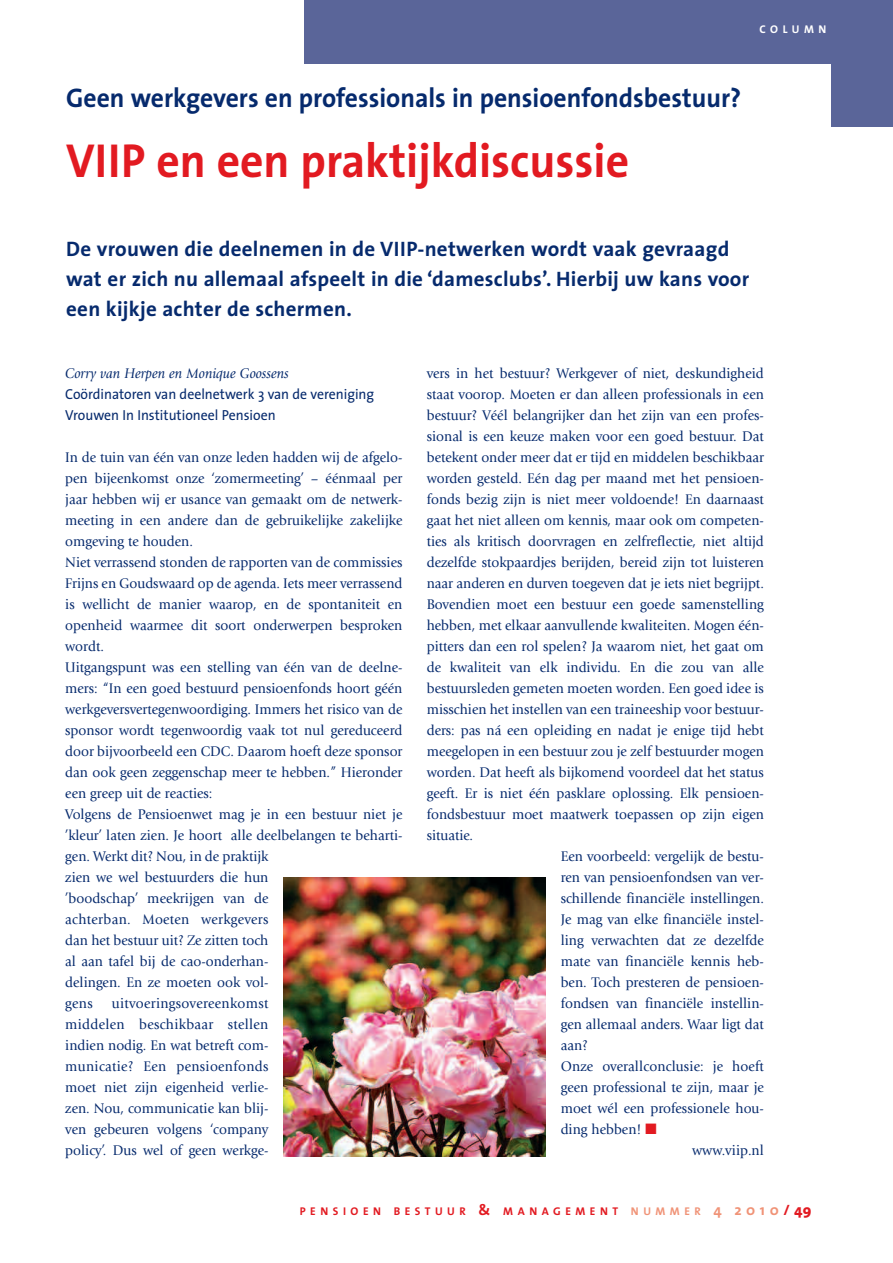
<style>
.page{position:relative;width:893px;height:1263px;background:#fff}
.page>*{position:absolute;margin:0;border:0;box-sizing:border-box;transform-origin:0 0}
.t1{font:700 48px "The Sans";color:#e21a21;scale:.95 1}
.t2{font:700 27px "The Sans";color:#062a6d;scale:.95 1}
.t3{font:700 21px/30px "The Sans";letter-spacing:.01em;color:#062a6d}
.t4{font:14.55px/21px "Giovanni";color:#062a6d;scale:.95 1}
.t5{font:14.55px/21px "The Sans";color:#062a6d;scale:.95 1}
.t6{font:italic 14.55px "Giovanni";color:#062a6d;scale:.95 1}
.t7{font:700 11.25px "The Sans";letter-spacing:.405em;color:#e21a21}
.t8{font:700 11.25px "The Sans";letter-spacing:.4em;color:#fff}
.s1{font-family:"Monotype Sorts";color:#e21a21}
.s2{font-size:15px}
.s3{color:#f09377}
.s4{font-size:15px;color:#f09377}
.s5{font-weight:800;font-size:15px}
</style>
<div class="page">
<div style="left:305px;top:0;width:528px;height:63px;background:#5a6599"></div>
<div style="left:831px;top:0;width:62px;height:127px;background:#5a6599"></div>
<img style="left:283px;top:877px;width:263px;height:280px">
<p class="t8" style="left:760px;top:24px;width:68px">COLUMN</p>
<h2 class="t2" style="left:66px;top:87px;width:712px">Geen werkgevers en professionals in pensioenfondsbestuur?</h2>
<h1 class="t1" style="left:66px;top:141px;width:594px">VIIP en een praktijkdiscussie</h1>
<h3 class="t3" style="left:66px;top:236px;width:684px">De vrouwen die deelnemen in de VIIP-netwerken wordt vaak gevraagd wat er zich nu allemaal afspeelt in die ‘damesclubs’. Hierbij uw kans voor een kijkje achter de schermen.</h3>
<p class="t6" style="left:65px;top:368px;width:237px">Corry van Herpen en Monique Goossens</p>
<p class="t5" style="left:65px;top:385px;width:327px">Coördinatoren van deelnetwerk 3 van de vereniging<br>Vrouwen In Institutioneel Pensioen</p>
<p class="t4" style="left:65px;top:448px;width:356px">In de tuin van één van onze leden hadden wij de afgelo&shy;pen bijeenkomst onze ‘zomermeeting’ – éénmaal per jaar hebben wij er usance van gemaakt om de netwerk&shy;meeting in een andere dan de gebruikelijke zakelijke omgeving te houden.<br>Niet verrassend stonden de rapporten van de commissies Frijns en Goudswaard op de agenda. Iets meer verrassend is wellicht de manier waarop, en de spontaniteit en openheid waarmee dit soort onderwerpen besproken wordt.<br>Uitgangspunt was een stelling van één van de deelne&shy;mers: “In een goed bestuurd pensioenfonds hoort géén werkgeversvertegenwoordiging. Immers het risico van de sponsor wordt tegenwoordig vaak tot nul gereduceerd door bijvoorbeeld een CDC. Daarom hoeft deze sponsor dan ook geen zeggenschap meer te hebben.” Hieronder een greep uit de reacties:<br>Volgens de Pensioenwet mag je in een bestuur niet je ’kleur’ laten zien. Je hoort alle deelbelangen te beharti&shy;gen. Werkt dit? Nou, in de praktijk<br>zien we wel bestuurders die hun<br>’boodschap’ meekrijgen van de<br>achterban. Moeten werkgevers<br>dan het bestuur uit? Ze zitten toch<br>al aan tafel bij de cao-onderhan-<br>delingen. En ze moeten ook vol-<br>gens</p>
<p class="t4" style="left:65px;top:994px;width:215px;text-align:justify;text-indent:47px">uitvoeringsovereenkomst middelen beschikbaar stellen indien nodig. En wat betreft com&shy;municatie? Een pensioenfonds moet niet zijn eigenheid verlie&shy;zen. Nou, communicatie kan blij&shy;ven gebeuren volgens ‘company policy’. Dus wel of geen werkge-</p>
<p class="t4" style="left:427px;top:364px;width:356px">vers in het bestuur? Werkgever of niet, deskundigheid</p>
<p class="t4" style="left:427px;top:385px;width:356px">staat voorop. Moeten er dan alleen professionals in een</p>
<p class="t4" style="left:427px;top:406px;width:356px">bestuur? Véél belangrijker dan het zijn van een profes-</p>
<p class="t4" style="left:427px;top:427px;width:356px">sional is een keuze maken voor een goed bestuur. Dat</p>
<p class="t4" style="left:427px;top:448px;width:356px">betekent onder meer dat er tijd en middelen beschikbaar</p>
<p class="t4" style="left:427px;top:469px;width:356px">worden gesteld. Eén dag per maand met het pensioen-</p>
<p class="t4" style="left:427px;top:490px;width:356px">fonds bezig zijn is niet meer voldoende! En daarnaast</p>
<p class="t4" style="left:427px;top:511px;width:356px">gaat het niet alleen om kennis, maar ook om competen-</p>
<p class="t4" style="left:427px;top:532px;width:356px">ties als kritisch doorvragen en zelfreflectie, niet altijd</p>
<p class="t4" style="left:427px;top:553px;width:356px">dezelfde stokpaardjes berijden, bereid zijn tot luisteren</p>
<p class="t4" style="left:427px;top:574px;width:356px">naar anderen en durven toegeven dat je iets niet begrijpt.</p>
<p class="t4" style="left:427px;top:595px;width:356px">Bovendien moet een bestuur een goede samenstelling</p>
<p class="t4" style="left:427px;top:616px;width:356px">hebben, met elkaar aanvullende kwaliteiten. Mogen één-</p>
<p class="t4" style="left:427px;top:637px;width:356px">pitters dan een rol spelen? Ja waarom niet, het gaat om</p>
<p class="t4" style="left:427px;top:658px;width:356px">de kwaliteit van elk individu. En die zou van alle</p>
<p class="t4" style="left:427px;top:679px;width:356px">bestuursleden gemeten moeten worden. Een goed idee is</p>
<p class="t4" style="left:427px;top:700px;width:356px">misschien het instellen van een traineeship voor bestuur-</p>
<p class="t4" style="left:427px;top:721px;width:356px">ders: pas ná een opleiding en nadat je enige tijd hebt</p>
<p class="t4" style="left:427px;top:742px;width:356px">meegelopen in een bestuur zou je zelf bestuurder mogen</p>
<p class="t4" style="left:427px;top:763px;width:356px">worden. Dat heeft als bijkomend voordeel dat het status</p>
<p class="t4" style="left:427px;top:784px;width:356px">geeft. Er is niet één pasklare oplossing. Elk pensioen-</p>
<p class="t4" style="left:427px;top:805px;width:356px">fondsbestuur moet maatwerk toepassen op zijn eigen</p>
<p class="t4" style="left:427px;top:826px;width:50px">situatie.</p>
<p class="t4" style="left:561px;top:847px;width:215px">Een voorbeeld: vergelijk de bestu-</p>
<p class="t4" style="left:561px;top:868px;width:215px">ren van pensioenfondsen van ver-</p>
<p class="t4" style="left:561px;top:889px;width:215px">schillende financiële instellingen.</p>
<p class="t4" style="left:561px;top:910px;width:215px">Je mag van elke financiële instel-</p>
<p class="t4" style="left:561px;top:931px;width:215px">ling verwachten dat ze dezelfde</p>
<p class="t4" style="left:561px;top:952px;width:215px">mate van financiële kennis heb-</p>
<p class="t4" style="left:561px;top:973px;width:215px">ben. Toch presteren de pensioen-</p>
<p class="t4" style="left:561px;top:994px;width:215px">fondsen van financiële instellin-</p>
<p class="t4" style="left:561px;top:1015px;width:215px">gen allemaal anders. Waar ligt dat</p>
<p class="t4" style="left:561px;top:1036px;width:30px">aan?</p>
<p class="t4" style="left:561px;top:1057px;width:215px">Onze overallconclusie: je hoeft</p>
<p class="t4" style="left:561px;top:1078px;width:215px">geen professional te zijn, maar je</p>
<p class="t4" style="left:561px;top:1099px;width:215px">moet wél een professionele hou-</p>
<p class="t4" style="left:561px;top:1120px;width:103px">ding hebben! <span class="s1">■</span></p>
<p class="t4" style="left:692px;top:1141px;width:77px">www.viip.nl</p>
<p class="t7" style="left:300px;top:1206px;width:513px">PENSIOEN BESTUUR <span class="s2">&amp;</span> MANAGEMENT <span class="s3">NUMMER</span> <span class="s4">4 2010</span><span class="s2">/</span><span class="s5">49</span></p>
</div>
